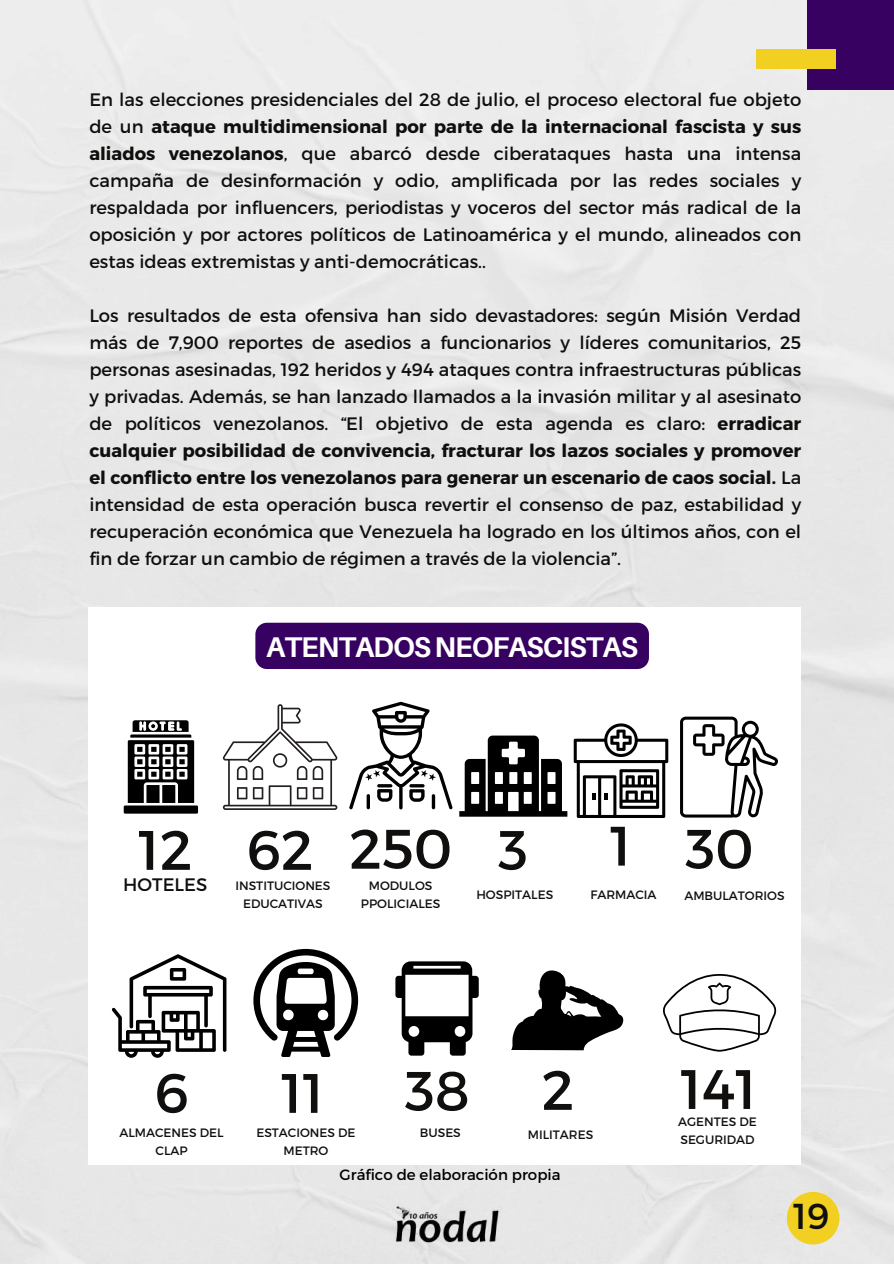
<style>
.page{position:relative;width:894px;height:1264px;background:#fff}
.page>*{position:absolute;margin:0;border:0;box-sizing:border-box;transform-origin:0 0}
.t1{font:55.5px "Montserrat";color:#100f0d}
.t2{font:36px "Montserrat";color:#100f0d}
.t3{font:700 28.5px "Aileron";letter-spacing:-.035em;color:#fff}
.t4{font:18.15px "Montserrat";color:#100f0d}
.t5{font:18px/27px "Montserrat";color:#100f0d;text-align:justify}
.t6{font:15px "Montserrat";color:#000}
.t7{font:12.15px/18.3px "Montserrat";color:#100f0d;text-align:center}
.s1{font-weight:700}
</style>
<div class="page">
<div style="left:0;top:0;width:893px;height:1263px;background:#e7e7e7"></div>
<img style="left:386px;top:1194px;width:117px;height:50px">
<div style="left:807px;top:0;width:86px;height:89px;background:#370162"></div>
<div style="left:755px;top:49px;width:79px;height:20px;background:#f2d022"></div>
<div style="left:786px;top:1191px;width:53px;height:53px;background:#f2d022;border-radius:50%"></div>
<div style="left:89px;top:607px;width:712px;height:557px;background:#fff"></div>
<div style="left:124px;top:805px;width:74px;height:8px;background:#000"></div>
<svg style="left:128px;top:720px;width:66px;height:83px"></svg>
<svg style="left:223px;top:704px;width:114px;height:106px"></svg>
<svg style="left:349px;top:701px;width:103px;height:108px"></svg>
<svg style="left:459px;top:735px;width:108px;height:81px"></svg>
<svg style="left:573px;top:723px;width:95px;height:95px"></svg>
<svg style="left:680px;top:716px;width:97px;height:101px"></svg>
<svg style="left:112px;top:954px;width:114px;height:103px"></svg>
<svg style="left:253px;top:948px;width:105px;height:108px"></svg>
<svg style="left:395px;top:961px;width:83px;height:94px"></svg>
<svg style="left:511px;top:970px;width:112px;height:80px"></svg>
<svg style="left:663px;top:974px;width:113px;height:77px"></svg>
<div style="left:255px;top:622px;width:393px;height:47px;background:#370162;border-radius:12px"></div>
<p class="t5" style="left:89px;top:85px;width:713px">En las elecciones presidenciales del 28 de julio, el proceso electoral fue objeto de un <span class="s1">ataque multidimensional por parte de la internacional fascista y sus aliados venezolanos</span>, que abarcó desde ciberataques hasta una intensa campaña de desinformación y odio, amplificada por las redes sociales y respaldada por influencers, periodistas y voceros del sector más radical de la oposición y por actores políticos de Latinoamérica y el mundo, alineados con estas ideas extremistas y anti-democráticas..</p>
<p class="t5" style="left:89px;top:301px;width:713px">Los resultados de esta ofensiva han sido devastadores: según Misión Verdad más de 7,900 reportes de asedios a funcionarios y líderes comunitarios, 25 personas asesinadas, 192 heridos y 494 ataques contra infraestructuras públicas y privadas. Además, se han lanzado llamados a la invasión militar y al asesinato de políticos venezolanos. “El objetivo de esta agenda es claro: <span class="s1">erradicar cualquier posibilidad de convivencia, fracturar los lazos sociales y promover el conflicto entre los venezolanos para generar un escenario de caos social.</span> La intensidad de esta operación busca revertir el consenso de paz, estabilidad y recuperación económica que Venezuela ha logrado en los últimos años, con el fin de forzar un cambio de régimen a través de la violencia”.</p>
<h3 class="t3" style="left:266px;top:629px;width:373px">ATENTADOS NEOFASCISTAS</h3>
<h1 class="t1" style="left:138px;top:814px;width:391px">12 62 250 3</h1>
<h1 class="t1" style="left:609px;top:812px;width:145px">1 30</h1>
<p class="t4" style="left:123px;top:872px;width:86px">HOTELES</p>
<p class="t7" style="left:235px;top:875px;width:96px">INSTITUCIONES<br>EDUCATIVAS</p>
<p class="t7" style="left:361px;top:875px;width:81px">MODULOS<br>PPOLICIALES</p>
<p class="t7" style="left:476px;top:885px;width:78px">HOSPITALES</p>
<p class="t7" style="left:590px;top:885px;width:68px">FARMACIA</p>
<p class="t7" style="left:684px;top:885px;width:102px">AMBULATORIOS</p>
<h1 class="t1" style="left:154px;top:1056px;width:36px">6</h1>
<h1 class="t1" style="left:281px;top:1056px;width:44px">11</h1>
<h1 class="t1" style="left:405px;top:1054px;width:66px">38</h1>
<h1 class="t1" style="left:541px;top:1053px;width:34px">2</h1>
<h1 class="t1" style="left:680px;top:1053px;width:78px">141</h1>
<p class="t7" style="left:119px;top:1123px;width:106px">ALMACENES DEL<br>CLAP</p>
<p class="t7" style="left:256px;top:1123px;width:101px">ESTACIONES DE<br>METRO</p>
<p class="t7" style="left:420px;top:1122px;width:42px">BUSES</p>
<p class="t7" style="left:527px;top:1124px;width:67px">MILITARES</p>
<p class="t6" style="left:339px;top:1164px;width:222px">Gráfico de elaboración propia</p>
<p class="t7" style="left:678px;top:1111px;width:80px;text-align:left">AGENTES DE<br>SEGURIDAD</p>
<h2 class="t2" style="left:793px;top:1192px;width:38px">19</h2>
</div>
